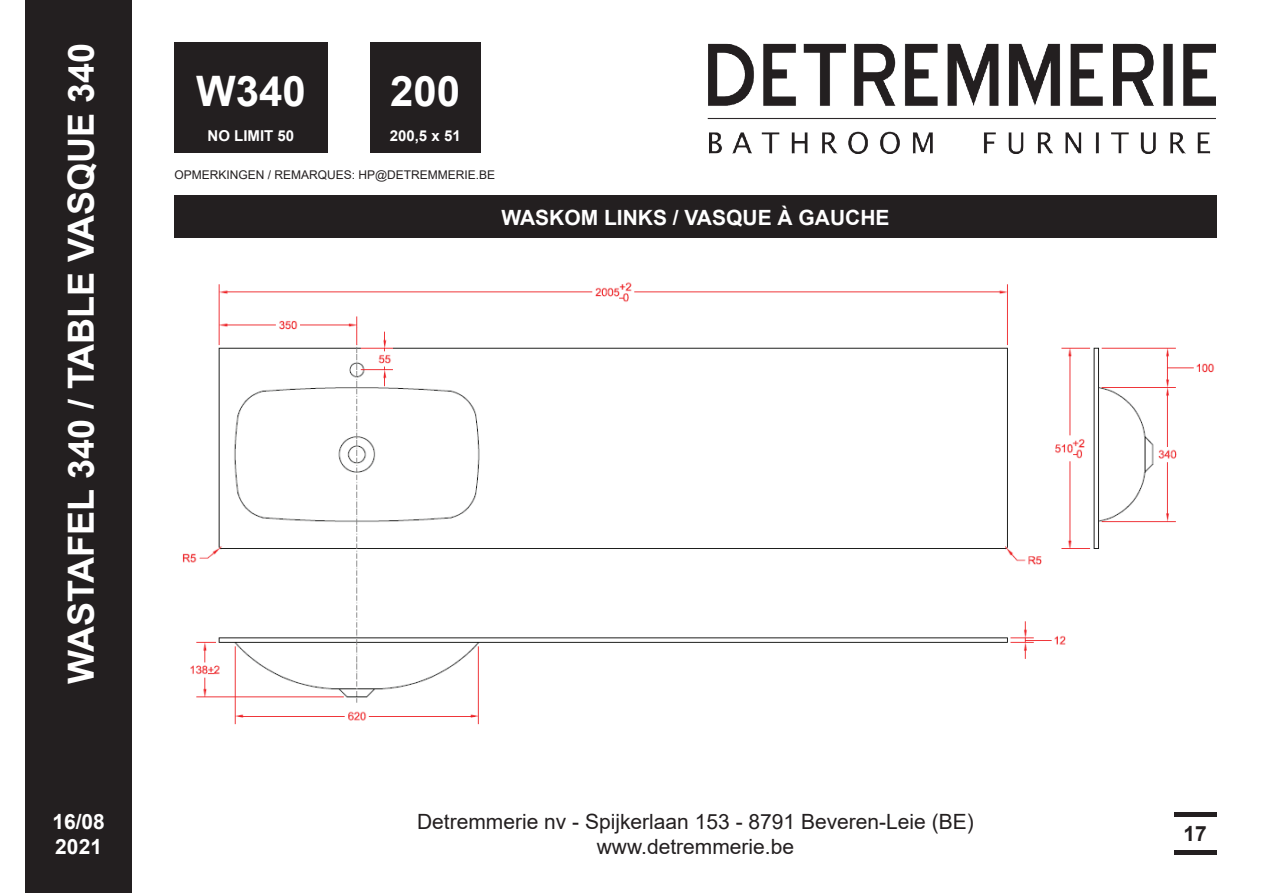
<style>
.page{position:relative;width:1263px;height:893px;background:#fff}
.page>*{position:absolute;margin:0;border:0;box-sizing:border-box;transform-origin:0 0}
.t1{font:700 42px "Arial";color:#fff}
.t2{font:700 36px "Arial";color:#fff}
.t3{font:21px/25.2px "Arial";color:#231f20;text-align:center}
.t4{font:700 21px/25.2px "Arial";color:#fff}
.t5{font:700 21px "Arial";color:#231f20}
.t6{font:700 15px "Arial";color:#fff}
.t7{font:12px "Arial";color:#231f20}
</style>
<div class="page">
<div style="left:26px;top:0;width:106px;height:893px;background:#231f20"></div>
<div style="left:370px;top:43px;width:110px;height:110px;background:#231f20"></div>
<div style="left:174px;top:43px;width:153px;height:110px;background:#231f20"></div>
<img style="left:707px;top:43px;width:509px;height:110px">
<div style="left:174px;top:196px;width:1042px;height:42px;background:#231f20"></div>
<div style="left:1174px;top:812px;width:42px;height:5px;background:#231f20"></div>
<div style="left:1174px;top:850px;width:42px;height:5px;background:#231f20"></div>
<img style="left:182px;top:282px;width:1033px;height:443px">
<h2 class="t2" style="left:56px;top:684px;width:643px;rotate:-90deg">WASTAFEL 340 / TABLE VASQUE 340</h2>
<h1 class="t1" style="left:196px;top:61px;width:111px">W340</h1>
<p class="t6" style="left:208px;top:125px;width:88px">NO LIMIT 50</p>
<h1 class="t1" style="left:390px;top:61px;width:72px">200</h1>
<p class="t6" style="left:390px;top:125px;width:72px">200,5 x 51</p>
<p class="t7" style="left:174px;top:166px;width:322px">OPMERKINGEN / REMARQUES: HP@DETREMMERIE.BE</p>
<p class="t4" style="left:501px;top:205px;width:390px">WASKOM LINKS / VASQUE À GAUCHE</p>
<p class="t4" style="left:52px;top:809px;width:54px">16/08<br>2021</p>
<p class="t3" style="left:417px;top:808px;width:558px">Detremmerie nv - Spijkerlaan 153 - 8791 Beveren-Leie (BE) www.detremmerie.be</p>
<p class="t5" style="left:1183px;top:819px;width:25px">17</p>
</div>
